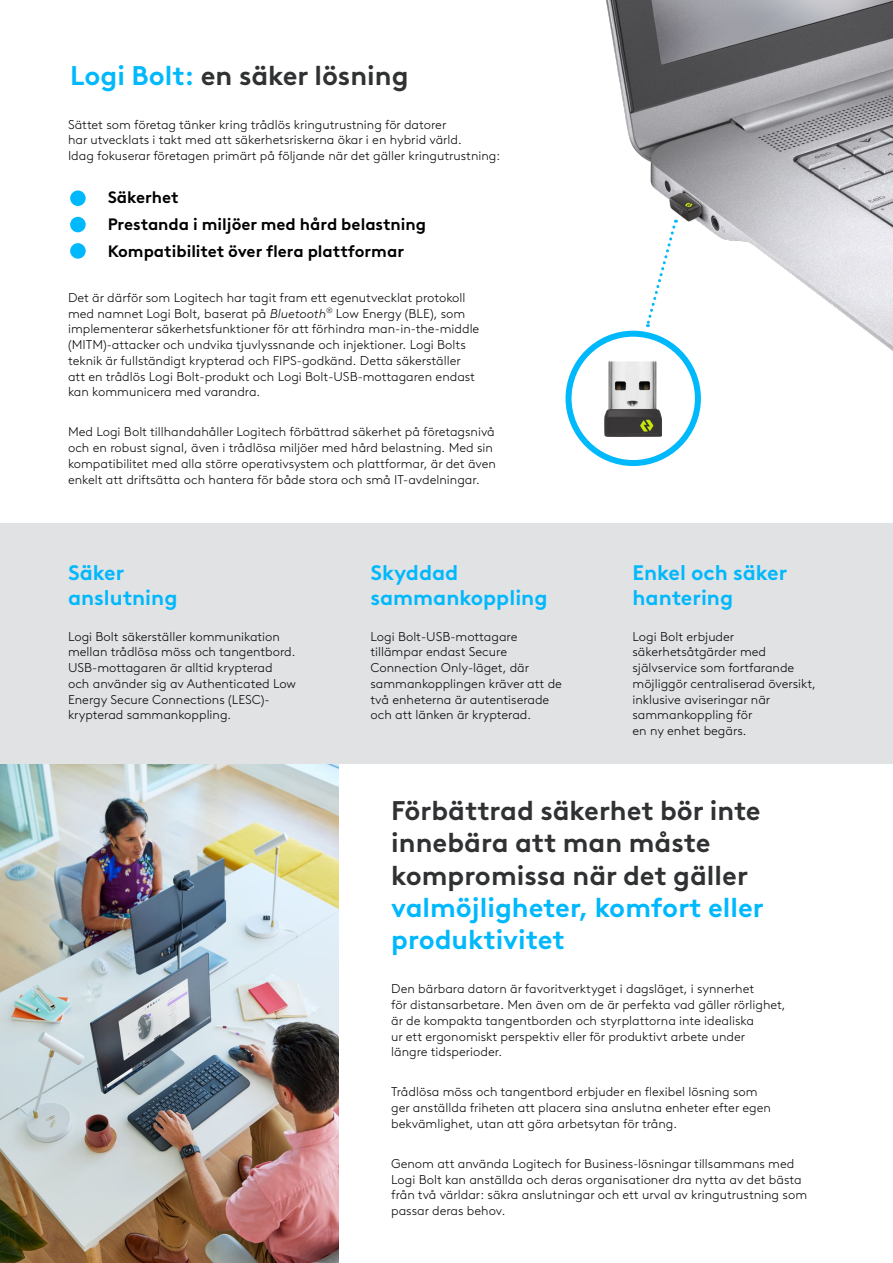
<style>
.page{position:relative;width:893px;height:1263px;background:#fff}
.page>*{position:absolute;margin:0;border:0;box-sizing:border-box;transform-origin:0 0}
.t1{font:700 27px/32.4px "Brown Logitech Pan";color:#2f3132}
.t2{font:700 27px/32.4px "Brown Logitech Pan";color:#00b8fc}
.t3{font:700 21px/25.2px "Brown Logitech Pan";color:#00b8fc}
.t4{font:700 16.5px/27px "Brown Logitech Pan";color:#000}
.t5{font:300 12.75px/15.8px "Brown Logitech Pan";color:#000}
.s1{color:#00b8fc}
.s2{font-style:italic}
</style>
<div class="page">
<img style="left:0;top:763px;width:338px;height:500px">
<img style="left:583px;top:0;width:310px;height:353px">
<img style="left:605px;top:362px;width:56px;height:74px">
<svg style="left:644px;top:220px;width:33px;height:107px"></svg>
<div style="left:566px;top:331px;width:135px;height:135px;border:6px solid #00b8fc;border-radius:50%"></div>
<div style="left:0;top:523px;width:893px;height:240px;background:#e1e2e3"></div>
<div style="left:70px;top:190px;width:16px;height:16px;background:#00b8fc;border-radius:50%"></div>
<div style="left:70px;top:217px;width:16px;height:15px;background:#00b8fc;border-radius:50%"></div>
<div style="left:70px;top:243px;width:16px;height:16px;background:#00b8fc;border-radius:50%"></div>
<h1 class="t1" style="left:70px;top:57px;width:340px"><span class="s1">Logi Bolt:</span> en säker lösning</h1>
<p class="t5" style="left:68px;top:116px;width:434px">Sättet som företag tänker kring trådlös kringutrustning för datorer<br>har utvecklats i takt med att säkerhetsriskerna ökar i en hybrid värld.<br>Idag fokuserar företagen primärt på följande när det gäller kringutrustning:</p>
<p class="t4" style="left:108px;top:182px;width:320px">Säkerhet<br>Prestanda i miljöer med hård belastning<br>Kompatibilitet över flera plattformar</p>
<p class="t5" style="left:68px;top:289px;width:413px">Det är därför som Logitech har tagit fram ett egenutvecklat protokoll med namnet Logi Bolt, baserat på <span class="s2">Bluetooth</span><sup>®</sup> Low Energy (BLE), som implementerar säkerhetsfunktioner för att förhindra man-in-the-middle (MITM)-attacker och undvika tjuvlyssnande och injektioner. Logi Bolts teknik är fullständigt krypterad och FIPS-godkänd. Detta säkerställer att en trådlös Logi Bolt-produkt och Logi Bolt-USB-mottagaren endast kan kommunicera med varandra.</p>
<p class="t5" style="left:68px;top:423px;width:430px">Med Logi Bolt tillhandahåller Logitech förbättrad säkerhet på företagsnivå och en robust signal, även i trådlösa miljöer med hård belastning. Med sin kompatibilitet med alla större operativsystem och plattformar, är det även enkelt att driftsätta och hantera för både stora och små IT-avdelningar.</p>
<h2 class="t3" style="left:68px;top:558px;width:111px">Säker anslutning</h2>
<p class="t5" style="left:68px;top:628px;width:230px">Logi Bolt säkerställer kommunikation mellan trådlösa möss och tangentbord.<br>USB-mottagaren är alltid krypterad och använder sig av Authenticated Low Energy Secure Connections (LESC)- krypterad sammankoppling.</p>
<h2 class="t3" style="left:370px;top:558px;width:179px">Skyddad sammankoppling</h2>
<p class="t5" style="left:370px;top:628px;width:193px">Logi Bolt-USB-mottagare tillämpar endast Secure<br>Connection Only-läget, där sammankopplingen kräver att de två enheterna är autentiserade och att länken är krypterad.</p>
<h2 class="t3" style="left:632px;top:558px;width:156px">Enkel och säker hantering</h2>
<p class="t5" style="left:632px;top:628px;width:185px">Logi Bolt erbjuder säkerhetsåtgärder med självservice som fortfarande möjliggör centraliserad översikt, inklusive aviseringar när sammankoppling för<br>en ny enhet begärs.</p>
<h1 class="t1" style="left:391px;top:792px;width:371px">Förbättrad säkerhet bör inte innebära att man måste kompromissa när det gäller</h1>
<h1 class="t2" style="left:391px;top:889px;width:374px">valmöjligheter, komfort eller produktivitet</h1>
<p class="t5" style="left:391px;top:980px;width:396px">Den bärbara datorn är favoritverktyget i dagsläget, i synnerhet<br>för distansarbetare. Men även om de är perfekta vad gäller rörlighet, är de kompakta tangentborden och styrplattorna inte idealiska<br>ur ett ergonomiskt perspektiv eller för produktivt arbete under<br>längre tidsperioder.</p>
<p class="t5" style="left:391px;top:1083px;width:381px">Trådlösa möss och tangentbord erbjuder en flexibel lösning som ger anställda friheten att placera sina anslutna enheter efter egen bekvämlighet, utan att göra arbetsytan för trång.</p>
<p class="t5" style="left:391px;top:1155px;width:417px">Genom att använda Logitech for Business-lösningar tillsammans med Logi Bolt kan anställda och deras organisationer dra nytta av det bästa från två världar: säkra anslutningar och ett urval av kringutrustning som passar deras behov.</p>
</div>
